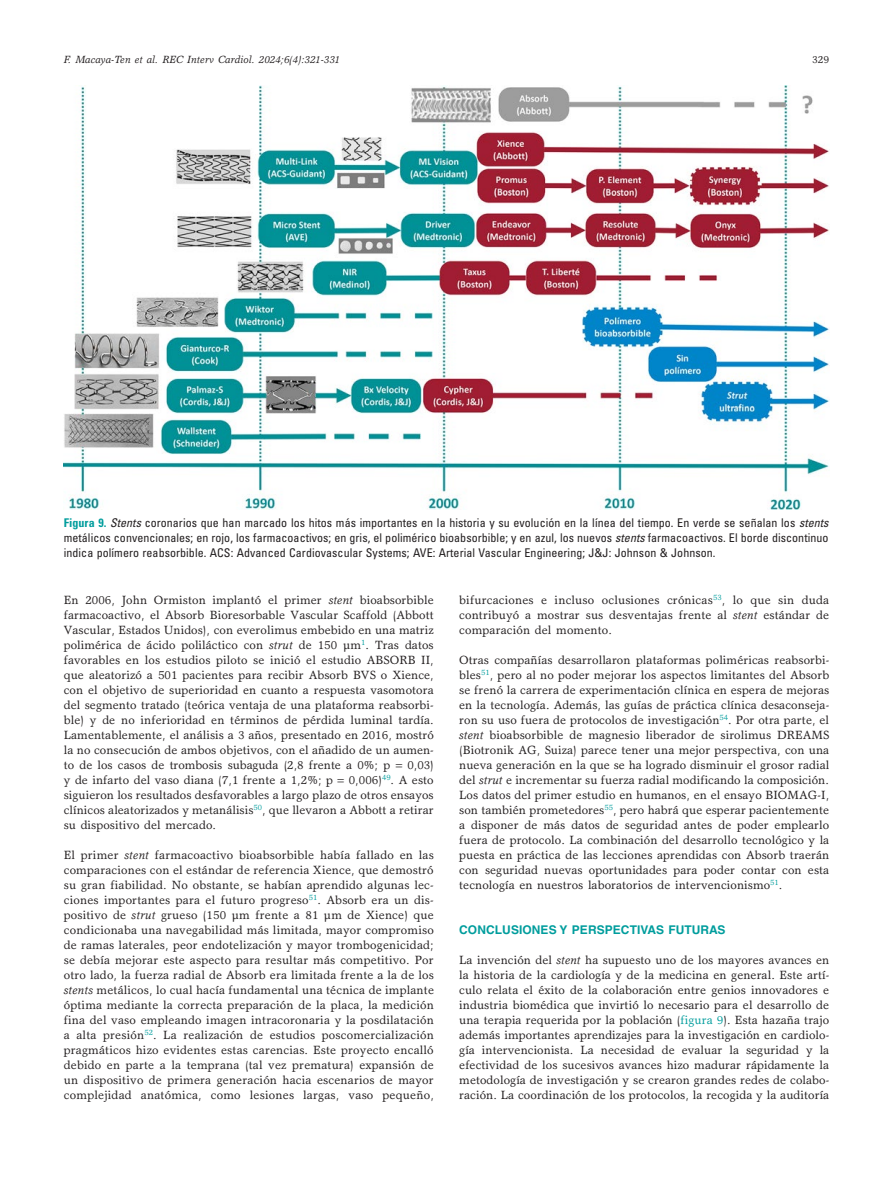
<style>
.page{position:relative;width:893px;height:1191px;background:#fff}
.page>*{position:absolute;margin:0;border:0;box-sizing:border-box;transform-origin:0 0}
.t1{font:12px/15px "Garth Graphic Std";letter-spacing:.005em;color:#231f20;text-align:justify}
.t2{font:condensed 12px/15px "Univers LT Std";letter-spacing:.005em;color:#231f20;text-align:justify}
.t3{font:700 12px "Helvetica LT Std";letter-spacing:.005em;color:#009d9d}
.t4{font:italic 10.5px "Garth Graphic Std";letter-spacing:.005em;color:#231f20}
.t5{font:10.5px "Garth Graphic Std";color:#231f20}
.s1{font-weight:700;color:#009d9d}
.s2{font-style:italic}
.s3{color:#009d9d}
</style>
<div class="page">
<img style="left:64px;top:85px;width:765px;height:425px">
<p class="t4" style="left:64px;top:53px;width:278px">F. Macaya-Ten et al. REC Interv Cardiol. 2024;6(4):321-331</p>
<p class="t5" style="left:812px;top:53px;width:19px">329</p>
<p class="t2" style="left:64px;top:515px;width:766px"><span class="s1">Figura 9.</span> <span class="s2">Stents</span> coronarios que han marcado los hitos más importantes en la historia y su evolución en la línea del tiempo. En verde se señalan los <span class="s2">stents </span>metálicos convencionales; en rojo, los farmacoactivos; en gris, el polimérico bioabsorbible; y en azul, los nuevos <span class="s2">stents</span> farmacoactivos. El borde discontinuo indica polímero reabsorbible. ACS: Advanced Cardiovascular Systems; AVE: Arterial Vascular Engineering; J&amp;J: Johnson &amp; Johnson.</p>
<p class="t1" style="left:64px;top:592px;width:372px">En 2006, John Ormiston implantó el primer <span class="s2">stent</span> bioabsorbible farmacoactivo, el Absorb Bioresorbable Vascular Scaffold (Abbott Vascular, Estados Unidos), con everolimus embebido en una matriz polimérica de ácido poliláctico con <span class="s2">strut</span> de 150 µm<sup>1</sup>. Tras datos favorables en los estudios piloto se inició el estudio ABSORB II, que aleatorizó a 501 pacientes para recibir Absorb BVS o Xience, con el objetivo de superioridad en cuanto a respuesta vasomotora del segmento tratado (teórica ventaja de una plataforma reabsorbi&shy;ble) y de no inferioridad en términos de pérdida luminal tardía.<br>Lamentablemente, el análisis a 3 años, presentado en 2016, mostró la no consecución de ambos objetivos, con el añadido de un aumen&shy;to de los casos de trombosis subaguda (2,8 frente a 0%; p</p>
<p class="t1" style="left:407px;top:757px;width:28px">0,03)</p>
<p class="t1" style="left:64px;top:772px;width:371px;text-indent:285px">0,006)<sup>49</sup>. A esto siguieron los resultados desfavorables a largo plazo de otros ensayos clínicos aleatorizados y metanálisis<sup>50</sup>, que llevaron a Abbott a retirar su dispositivo del mercado.</p>
<p class="t1" style="left:64px;top:847px;width:372px">El primer <span class="s2">stent</span> farmacoactivo bioabsorbible había fallado en las comparaciones con el estándar de referencia Xience, que demostró su gran fiabilidad. No obstante, se habían aprendido algunas lec&shy;ciones importantes para el futuro progreso<sup>51</sup>. Absorb era un dis&shy;positivo de <span class="s2">strut</span> grueso (150 µm frente a 81 µm de Xience) que condicionaba una navegabilidad más limitada, mayor compromiso de ramas laterales, peor endotelización y mayor trombogenicidad; se debía mejorar este aspecto para resultar más competitivo. Por otro lado, la fuerza radial de Absorb era limitada frente a la de los <span class="s2">stents</span> metálicos, lo cual hacía fundamental una técnica de implante óptima mediante la correcta preparación de la placa, la medición fina del vaso empleando imagen intracoronaria y la posdilatación a alta presión<sup>52</sup>. La realización de estudios poscomercialización pragmáticos hizo evidentes estas carencias. Este proyecto encalló debido en parte a la temprana (tal vez prematura) expansión de un dispositivo de primera generación hacia escenarios de mayor complejidad anatómica, como lesiones largas, vaso pequeño,</p>
<p class="t1" style="left:64px;top:772px;width:271px">y de infarto del vaso diana (7,1 frente a 1,2%; p</p>
<p class="t1" style="left:459px;top:592px;width:371px">bifurcaciones e incluso oclusiones crónicas<sup>53</sup>, lo que sin duda contribuyó a mostrar sus desventajas frente al <span class="s2">stent</span> estándar de comparación del momento.</p>
<p class="t1" style="left:459px;top:652px;width:372px">Otras compañías desarrollaron plataformas poliméricas reabsorbi&shy;bles<sup>51</sup>, pero al no poder mejorar los aspectos limitantes del Absorb se frenó la carrera de experimentación clínica en espera de mejoras en la tecnología. Además, las guías de práctica clínica desaconseja&shy;ron su uso fuera de protocolos de investigación<sup>54</sup>. Por otra parte, el <span class="s2">stent</span> bioabsorbible de magnesio liberador de sirolimus DREAMS (Biotronik AG, Suiza) parece tener una mejor perspectiva, con una nueva generación en la que se ha logrado disminuir el grosor radial del <span class="s2">strut</span> e incrementar su fuerza radial modificando la composición.<br>Los datos del primer estudio en humanos, en el ensayo BIOMAG-I, son también prometedores<sup>55</sup>, pero habrá que esperar pacientemente a disponer de más datos de seguridad antes de poder emplearlo fuera de protocolo. La combinación del desarrollo tecnológico y la puesta en práctica de las lecciones aprendidas con Absorb traerán con seguridad nuevas oportunidades para poder contar con esta tecnología en nuestros laboratorios de intervencionismo<sup>51</sup>.</p>
<p class="t3" style="left:459px;top:922px;width:268px">CONCLUSIONES Y PERSPECTIVAS FUTURAS</p>
<p class="t1" style="left:459px;top:952px;width:372px">La invención del <span class="s2">stent</span> ha supuesto uno de los mayores avances en la historia de la cardiología y de la medicina en general. Este artí&shy;culo relata el éxito de la colaboración entre genios innovadores e industria biomédica que invirtió lo necesario para el desarrollo de una terapia requerida por la población (<span class="s3">figura 9</span>). Esta hazaña trajo además importantes aprendizajes para la investigación en cardiolo&shy;gía intervencionista. La necesidad de evaluar la seguridad y la efectividad de los sucesivos avances hizo madurar rápidamente la metodología de investigación y se crearon grandes redes de colabo&shy;ración. La coordinación de los protocolos, la recogida y la auditoría</p>
</div>
